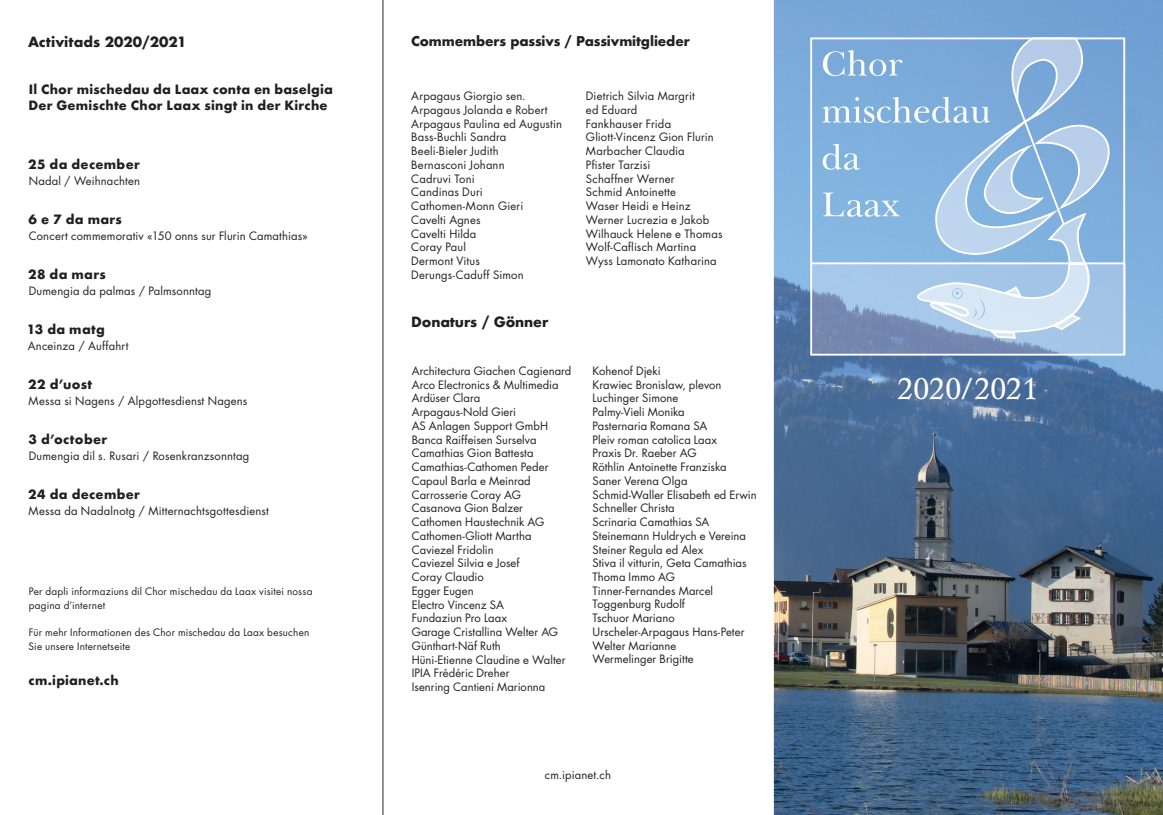
<style>
.page{position:relative;width:1163px;height:815px;background:#fff}
.page>*{position:absolute;margin:0;border:0;box-sizing:border-box;transform-origin:0 0}
.t1{font:500 29.62px "Stempel Schneidler";color:#fff}
.t2{font:700 13.75px "Futura";letter-spacing:-.005em;color:#231f20}
.t3{font:700 13.12px "Futura";letter-spacing:-.01em;color:#231f20}
.t4{font:700 12.5px/16.2px "Futura";letter-spacing:.02em;color:#231f20}
.t5{font:11.25px/13.8px "Futura";letter-spacing:.005em;color:#231f20}
.t6{font:10px/13.8px "Futura";letter-spacing:.02em;color:#231f20}
</style>
<div class="page">
<img style="left:773px;top:0;width:389px;height:815px">
<svg style="left:809px;top:37px;width:317px;height:320px;background:#97bbe0"></svg>
<hr style="left:382px;top:0;width:1px;height:815px;background:#231f20">
<p class="t2" style="left:28px;top:32px;width:160px">Activitads 2020/2021</p>
<p class="t4" style="left:29px;top:81px;width:306px">Il Chor mischedau da Laax conta en baselgia<br>Der Gemischte Chor Laax singt in der Kirche</p>
<p class="t4" style="left:28px;top:156px;width:113px">25 da december</p>
<p class="t5" style="left:29px;top:174px;width:113px">Nadal / Weihnachten</p>
<p class="t4" style="left:28px;top:211px;width:95px">6 e 7 da mars</p>
<p class="t5" style="left:29px;top:229px;width:281px">Concert commemorativ «150 onns sur Flurin Camathias»</p>
<p class="t4" style="left:28px;top:266px;width:79px">28 da mars</p>
<p class="t5" style="left:29px;top:284px;width:184px">Dumengia da palmas / Palmsonntag</p>
<p class="t4" style="left:27px;top:321px;width:80px">13 da matg</p>
<p class="t5" style="left:28px;top:339px;width:102px">Anceinza / Auffahrt</p>
<p class="t4" style="left:28px;top:376px;width:65px">22 d’uost</p>
<p class="t5" style="left:29px;top:394px;width:220px">Messa si Nagens / Alpgottesdienst Nagens</p>
<p class="t4" style="left:28px;top:431px;width:80px">3 d’october</p>
<p class="t5" style="left:29px;top:449px;width:222px">Dumengia dil s. Rusari / Rosenkranzsonntag</p>
<p class="t4" style="left:28px;top:486px;width:113px">24 da december</p>
<p class="t5" style="left:29px;top:504px;width:241px">Messa da Nadalnotg / Mitternachtsgottesdienst</p>
<p class="t6" style="left:29px;top:584px;width:285px">Per dapli informaziuns dil Chor mischedau da Laax visitei nossa pagina d’internet</p>
<p class="t6" style="left:29px;top:626px;width:282px">Für mehr Informationen des Chor mischedau da Laax besuchen<br>Sie unsere Internetseite</p>
<p class="t4" style="left:29px;top:672px;width:92px">cm.ipianet.ch</p>
<p class="t3" style="left:411px;top:32px;width:280px">Commembers passivs / Passivmitglieder</p>
<p class="t5" style="left:411px;top:89px;width:152px">Arpagaus Giorgio sen.<br>Arpagaus Jolanda e Robert<br>Arpagaus Paulina ed Augustin<br>Bass-Buchli Sandra<br>Beeli-Bieler Judith<br>Bernasconi Johann<br>Cadruvi Toni<br>Candinas Duri<br>Cathomen-Monn Gieri<br>Cavelti Agnes<br>Cavelti Hilda<br>Coray Paul<br>Dermont Vitus<br>Derungs-Caduff Simon</p>
<p class="t5" style="left:586px;top:89px;width:138px">Dietrich Silvia Margrit<br>ed Eduard<br>Fankhauser Frida<br>Gliott-Vincenz Gion Flurin<br>Marbacher Claudia<br>Pfister Tarzisi<br>Schaffner Werner<br>Schmid Antoinette<br>Waser Heidi e Heinz<br>Werner Lucrezia e Jakob<br>Wilhauck Helene e Thomas<br>Wolf-Caflisch Martina<br>Wyss Lamonato Katharina</p>
<p class="t2" style="left:411px;top:311px;width:139px">Donaturs / Gönner</p>
<p class="t5" style="left:411px;top:364px;width:161px">Architectura Giachen Cagienard<br>Arco Electronics &amp; Multimedia<br>Ardüser Clara<br>Arpagaus-Nold Gieri<br>AS Anlagen Support GmbH<br>Banca Raiffeisen Surselva<br>Camathias Gion Battesta<br>Camathias-Cathomen Peder<br>Capaul Barla e Meinrad<br>Carrosserie Coray AG<br>Casanova Gion Balzer<br>Cathomen Haustechnik AG<br>Cathomen-Gliott Martha<br>Caviezel Fridolin<br>Caviezel Silvia e Josef<br>Coray Claudio<br>Egger Eugen<br>Electro Vincenz SA<br>Fundaziun Pro Laax<br>Garage Cristallina Welter AG<br>Günthart-Näf Ruth<br>Hüni-Etienne Claudine e Walter<br>IPIA Frédéric Dreher<br>Isenring Cantieni Marionna</p>
<p class="t5" style="left:592px;top:364px;width:165px">Kohenof Djeki<br>Krawiec Bronislaw, plevon<br>Luchinger Simone<br>Palmy-Vieli Monika<br>Pasternaria Romana SA<br>Pleiv roman catolica Laax<br>Praxis Dr. Raeber AG<br>Röthlin Antoinette Franziska<br>Saner Verena Olga<br>Schmid-Waller Elisabeth ed Erwin<br>Schneller Christa<br>Scrinaria Camathias SA<br>Steinemann Huldrych e Vereina<br>Steiner Regula ed Alex<br>Stiva il vitturin, Geta Camathias<br>Thoma Immo AG<br>Tinner-Fernandes Marcel<br>Toggenburg Rudolf<br>Tschuor Mariano<br>Urscheler-Arpagaus Hans-Peter<br>Welter Marianne<br>Wermelinger Brigitte</p>
<p class="t5" style="left:544px;top:768px;width:68px">cm.ipianet.ch</p>
<h1 class="t1" style="left:896px;top:371px;width:143px">2020/2021</h1>
</div>
